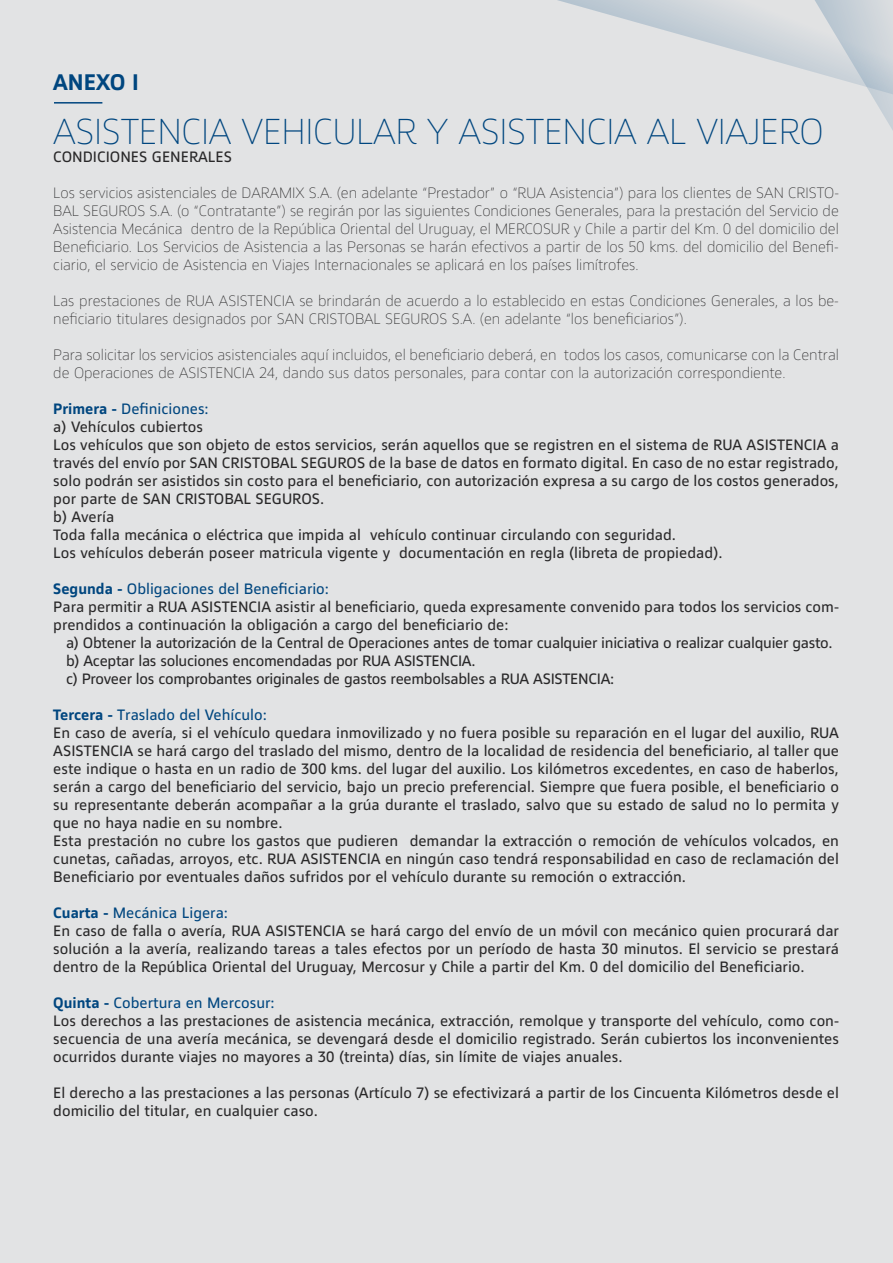
<style>
.page{position:relative;width:893px;height:1263px;background:#e2e3e4}
.page>*{position:absolute;margin:0;border:0;box-sizing:border-box;transform-origin:0 0}
.t1{font:200 36px "SC Sans";letter-spacing:-.01em;color:#00467f}
.t2{font:700 22.5px "SC Sans";color:#00467f}
.t3{font:15px/18px "SC Sans";color:#292829}
.t4{font:200 15px/18px "SC Sans";color:#292829}
.t5{font:15px/18px "SC Sans";letter-spacing:-.02em;color:#292829}
.s1{font-weight:700;color:#00467f}
.s2{color:#00467f}
</style>
<div class="page">
<svg style="left:558px;top:0;width:335px;height:130px"></svg>
<hr style="left:54px;top:102px;width:48px;height:2px;background:#00467f">
<h2 class="t2" style="left:53px;top:70px;width:87px">ANEXO I</h2>
<h1 class="t1" style="left:53px;top:112px;width:772px">ASISTENCIA VEHICULAR Y ASISTENCIA AL VIAJERO</h1>
<p class="t3" style="left:53px;top:148px;width:180px">CONDICIONES GENERALES</p>
<p class="t4" style="left:53px;top:184px;width:787px;text-align:justify">Los servicios asistenciales de DARAMIX S.A. (en adelante “Prestador” o “RUA Asistencia”) para los clientes de SAN CRISTO-BAL SEGUROS S.A. (o “Contratante”) se regirán por las siguientes Condiciones Generales, para la prestación del Servicio de Asistencia Mecánica dentro de la República Oriental del Uruguay, el MERCOSUR y Chile a partir del Km. 0 del domicilio del Beneficiario. Los Servicios de Asistencia a las Personas se harán efectivos a partir de los 50 kms. del domicilio del Benefi&shy;ciario, el servicio de Asistencia en Viajes Internacionales se aplicará en los países limítrofes.</p>
<p class="t4" style="left:53px;top:292px;width:787px">Las prestaciones de RUA ASISTENCIA se brindarán de acuerdo a lo establecido en estas Condiciones Generales, a los be&shy;neficiario titulares designados por SAN CRISTOBAL SEGUROS S.A. (en adelante “los beneficiarios”).</p>
<p class="t4" style="left:53px;top:346px;width:787px">Para solicitar los servicios asistenciales aquí incluidos, el beneficiario deberá, en todos los casos, comunicarse con la Central de Operaciones de ASISTENCIA 24, dando sus datos personales, para contar con la autorización correspondiente.</p>
<p class="t3" style="left:53px;top:400px;width:787px"><span class="s1">Primera -</span> <span class="s2">Definiciones:<br></span>a) Vehículos cubiertos<br>Los vehículos que son objeto de estos servicios, serán aquellos que se registren en el sistema de RUA ASISTENCIA a través del envío por SAN CRISTOBAL SEGUROS de la base de datos en formato digital. En caso de no estar registrado, solo podrán ser asistidos sin costo para el beneficiario, con autorización expresa a su cargo de los costos generados, por parte de SAN CRISTOBAL SEGUROS.<br>b) Avería<br>Toda falla mecánica o eléctrica que impida al vehículo continuar circulando con seguridad.<br>Los vehículos deberán poseer matricula vigente y documentación en regla (libreta de propiedad).</p>
<p class="t3" style="left:53px;top:580px;width:787px"><span class="s1">Segunda -</span> <span class="s2">Obligaciones del Beneficiario:<br></span>Para permitir a RUA ASISTENCIA asistir al beneficiario, queda expresamente convenido para todos los servicios com&shy;prendidos a continuación la obligación a cargo del beneficiario de:</p>
<p class="t5" style="left:66px;top:634px;width:768px">a) Obtener la autorización de la Central de Operaciones antes de tomar cualquier iniciativa o realizar cualquier gasto. b) Aceptar las soluciones encomendadas por RUA ASISTENCIA.<br>c) Proveer los comprobantes originales de gastos reembolsables a RUA ASISTENCIA:</p>
<p class="t3" style="left:53px;top:706px;width:787px"><span class="s1">Tercera -</span> <span class="s2">Traslado del Vehículo:<br></span>En caso de avería, si el vehículo quedara inmovilizado y no fuera posible su reparación en el lugar del auxilio, RUA ASISTENCIA se hará cargo del traslado del mismo, dentro de la localidad de residencia del beneficiario, al taller que este indique o hasta en un radio de 300 kms. del lugar del auxilio. Los kilómetros excedentes, en caso de haberlos, serán a cargo del beneficiario del servicio, bajo un precio preferencial. Siempre que fuera posible, el beneficiario o su representante deberán acompañar a la grúa durante el traslado, salvo que su estado de salud no lo permita y que no haya nadie en su nombre.<br>Esta prestación no cubre los gastos que pudieren demandar la extracción o remoción de vehículos volcados, en cunetas, cañadas, arroyos, etc. RUA ASISTENCIA en ningún caso tendrá responsabilidad en caso de reclamación del Beneficiario por eventuales daños sufridos por el vehículo durante su remoción o extracción.</p>
<p class="t3" style="left:53px;top:904px;width:787px"><span class="s1">Cuarta -</span> <span class="s2">Mecánica Ligera:<br></span>En caso de falla o avería, RUA ASISTENCIA se hará cargo del envío de un móvil con mecánico quien procurará dar solución a la avería, realizando tareas a tales efectos por un período de hasta 30 minutos. El servicio se prestará dentro de la República Oriental del Uruguay, Mercosur y Chile a partir del Km. 0 del domicilio del Beneficiario.</p>
<p class="t3" style="left:53px;top:994px;width:787px"><span class="s1">Quinta -</span> <span class="s2">Cobertura en Mercosur:<br></span>Los derechos a las prestaciones de asistencia mecánica, extracción, remolque y transporte del vehículo, como con&shy;secuencia de una avería mecánica, se devengará desde el domicilio registrado. Serán cubiertos los inconvenientes ocurridos durante viajes no mayores a 30 (treinta) días, sin límite de viajes anuales.</p>
<p class="t3" style="left:53px;top:1084px;width:787px">El derecho a las prestaciones a las personas (Artículo 7) se efectivizará a partir de los Cincuenta Kilómetros desde el domicilio del titular, en cualquier caso.</p>
</div>
